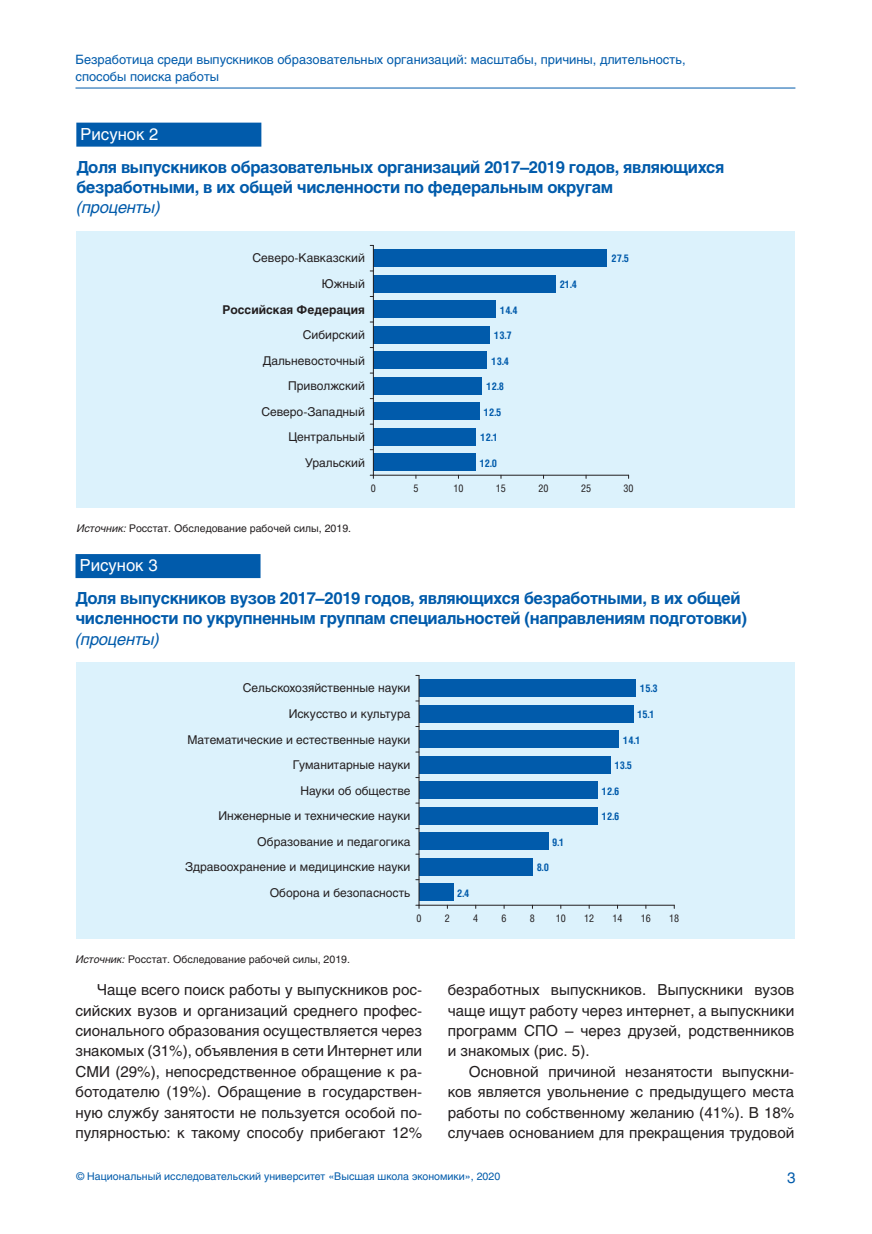
<style>
.page{position:relative;width:872px;height:1234px;background:#fff}
.page>*{position:absolute;margin:0;border:0;box-sizing:border-box;transform-origin:0 0}
.t1{font:700 16.5px/20.2px "Helios";letter-spacing:-.02em;color:#015bab}
.t2{font:italic 16.5px "Helios";letter-spacing:-.01em;color:#015bab}
.t3{font:16.5px "Helios";color:#fff}
.t4{font:15px/20.4px "Helios";color:#231f20;text-align:justify}
.t5{font:15px "Helios";color:#015bab}
.t6{font:12.75px/16.5px "Helios";color:#015bab}
.t7{font:12px "Helios";color:#231f20}
.t8{font:700 12px "Helios";color:#231f20}
.t9{font:10.5px "Helios";color:#231f20}
.t10{font:700 10.5px "Helios Cond";color:#015bab}
.t11{font:10.5px "Helios";color:#015bab}
.t12{font:10.5px "Helios Cond";color:#231f20}
.s1{font-style:italic}
</style>
<div class="page">
<hr style="left:75px;top:88px;width:720px;height:1px;background:#015bab">
<div style="left:76px;top:123px;width:185px;height:24px;background:#015bab"></div>
<div style="left:76px;top:231px;width:719px;height:276px;background:#dcf2fc"></div>
<div style="left:373px;top:454px;width:102px;height:17px;background:#015bab"></div>
<div style="left:373px;top:428px;width:103px;height:17px;background:#015bab"></div>
<div style="left:373px;top:403px;width:107px;height:17px;background:#015bab"></div>
<div style="left:373px;top:377px;width:109px;height:17px;background:#015bab"></div>
<div style="left:373px;top:352px;width:114px;height:17px;background:#015bab"></div>
<div style="left:373px;top:326px;width:117px;height:17px;background:#015bab"></div>
<div style="left:373px;top:301px;width:123px;height:17px;background:#015bab"></div>
<div style="left:373px;top:275px;width:182px;height:17px;background:#015bab"></div>
<div style="left:373px;top:249px;width:234px;height:18px;background:#015bab"></div>
<hr style="left:373px;top:245px;width:1px;height:230px;background:#231f20">
<hr style="left:373px;top:475px;width:255px;height:1px;background:#231f20">
<div style="left:75px;top:554px;width:185px;height:24px;background:#015bab"></div>
<div style="left:76px;top:662px;width:718px;height:276px;background:#dcf2fc"></div>
<div style="left:419px;top:883px;width:34px;height:17px;background:#015bab"></div>
<div style="left:419px;top:858px;width:113px;height:17px;background:#015bab"></div>
<div style="left:419px;top:832px;width:129px;height:17px;background:#015bab"></div>
<div style="left:419px;top:807px;width:178px;height:17px;background:#015bab"></div>
<div style="left:419px;top:781px;width:178px;height:17px;background:#015bab"></div>
<div style="left:419px;top:756px;width:191px;height:17px;background:#015bab"></div>
<div style="left:419px;top:730px;width:200px;height:17px;background:#015bab"></div>
<div style="left:419px;top:705px;width:214px;height:17px;background:#015bab"></div>
<div style="left:419px;top:679px;width:217px;height:17px;background:#015bab"></div>
<hr style="left:419px;top:675px;width:1px;height:230px;background:#231f20">
<hr style="left:419px;top:904px;width:255px;height:1px;background:#231f20">
<svg style="left:416px;top:904px;width:4px;height:4px"></svg>
<p class="t6" style="left:75px;top:51px;width:611px">Безработица среди выпускников образовательных организаций: масштабы, причины, длительность, способы поиска работы</p>
<p class="t3" style="left:81px;top:123px;width:79px">Рисунок 2</p>
<p class="t1" style="left:76px;top:156px;width:649px">Доля выпускников образовательных организаций 2017–2019 годов, являющихся безработными, в их общей численности по федеральным округам</p>
<p class="t2" style="left:76px;top:197px;width:86px">(проценты)</p>
<p class="t7" style="left:252px;top:250px;width:114px">Северо-Кавказский</p>
<p class="t10" style="left:611px;top:251px;width:19px">27.5</p>
<p class="t7" style="left:322px;top:276px;width:44px">Южный</p>
<p class="t10" style="left:559px;top:277px;width:19px">21.4</p>
<p class="t8" style="left:222px;top:301px;width:144px">Российская Федерация</p>
<p class="t10" style="left:500px;top:302px;width:19px">14.4</p>
<p class="t7" style="left:303px;top:327px;width:64px">Сибирский</p>
<p class="t10" style="left:494px;top:328px;width:19px">13.7</p>
<p class="t7" style="left:263px;top:352px;width:104px">Дальневосточный</p>
<p class="t10" style="left:491px;top:353px;width:19px">13.4</p>
<p class="t7" style="left:288px;top:378px;width:78px">Приволжский</p>
<p class="t10" style="left:486px;top:379px;width:19px">12.8</p>
<p class="t7" style="left:261px;top:403px;width:105px">Северо-Западный</p>
<p class="t10" style="left:484px;top:404px;width:19px">12.5</p>
<p class="t7" style="left:288px;top:429px;width:78px">Центральный</p>
<p class="t10" style="left:480px;top:430px;width:19px">12.1</p>
<p class="t7" style="left:305px;top:454px;width:61px">Уральский</p>
<p class="t10" style="left:480px;top:455px;width:19px">12.0</p>
<p class="t9" style="left:77px;top:521px;width:276px"><span class="s1">Источник:</span> Росстат. Обследование рабочей силы, 2019.</p>
<p class="t12" style="left:371px;top:482px;width:7px">0</p>
<p class="t12" style="left:413px;top:482px;width:7px">5</p>
<p class="t12" style="left:453px;top:482px;width:12px">10</p>
<p class="t12" style="left:496px;top:482px;width:12px">15</p>
<p class="t12" style="left:538px;top:482px;width:12px">20</p>
<p class="t12" style="left:581px;top:482px;width:12px">25</p>
<p class="t12" style="left:623px;top:482px;width:12px">30</p>
<p class="t3" style="left:80px;top:554px;width:79px">Рисунок 3</p>
<p class="t1" style="left:75px;top:587px;width:673px">Доля выпускников вузов 2017–2019 годов, являющихся безработными, в их общей численности по укрупненным группам специальностей (направлениям подготовки)</p>
<p class="t2" style="left:75px;top:628px;width:86px">(проценты)</p>
<p class="t7" style="left:243px;top:680px;width:169px">Сельскохозяйственные науки</p>
<p class="t10" style="left:640px;top:681px;width:19px">15.3</p>
<p class="t7" style="left:289px;top:706px;width:123px">Искусство и культура</p>
<p class="t10" style="left:637px;top:707px;width:19px">15.1</p>
<p class="t7" style="left:187px;top:731px;width:225px">Математические и естественные науки</p>
<p class="t10" style="left:623px;top:732px;width:19px">14.1</p>
<p class="t7" style="left:293px;top:757px;width:119px">Гуманитарные науки</p>
<p class="t10" style="left:614px;top:758px;width:19px">13.5</p>
<p class="t7" style="left:300px;top:782px;width:112px">Науки об обществе</p>
<p class="t10" style="left:602px;top:783px;width:19px">12.6</p>
<p class="t7" style="left:218px;top:808px;width:194px">Инженерные и технические науки</p>
<p class="t10" style="left:602px;top:809px;width:19px">12.6</p>
<p class="t7" style="left:257px;top:833px;width:155px">Образование и педагогика</p>
<p class="t10" style="left:552px;top:834px;width:14px">9.1</p>
<p class="t7" style="left:185px;top:859px;width:227px">Здравоохранение и медицинские науки</p>
<p class="t10" style="left:537px;top:860px;width:14px">8.0</p>
<p class="t7" style="left:270px;top:884px;width:142px">Оборона и безопасность</p>
<p class="t10" style="left:457px;top:885px;width:14px">2.4</p>
<p class="t9" style="left:76px;top:952px;width:276px"><span class="s1">Источник:</span> Росстат. Обследование рабочей силы, 2019.</p>
<p class="t12" style="left:416px;top:911px;width:7px">0</p>
<p class="t12" style="left:445px;top:911px;width:7px">2</p>
<p class="t12" style="left:473px;top:911px;width:7px">4</p>
<p class="t12" style="left:501px;top:911px;width:7px">6</p>
<p class="t12" style="left:530px;top:911px;width:7px">8</p>
<p class="t12" style="left:556px;top:911px;width:12px">10</p>
<p class="t12" style="left:584px;top:911px;width:12px">12</p>
<p class="t12" style="left:612px;top:911px;width:12px">14</p>
<p class="t12" style="left:641px;top:911px;width:12px">16</p>
<p class="t12" style="left:669px;top:911px;width:12px">18</p>
<p class="t4" style="left:75px;top:978px;width:348px;text-indent:21px">Чаще всего поиск работы у выпускников рос&shy;сийских вузов и организаций среднего профес&shy;сионального образования осуществляется через знакомых (31%), объявления в сети Интернет или СМИ (29%), непосредственное обращение к ра&shy;ботодателю (19%). Обращение в государствен&shy;ную службу занятости не пользуется особой по&shy;пулярностью: к такому способу прибегают 12%</p>
<p class="t4" style="left:448px;top:978px;width:348px">безработных выпускников. Выпускники вузов чаще ищут работу через интернет, а выпускники программ СПО – через друзей, родственников и знакомых (рис. 5).</p>
<p class="t4" style="left:448px;top:1060px;width:348px;text-indent:21px">Основной причиной незанятости выпускни&shy;ков является увольнение с предыдущего места работы по собственному желанию (41%). В 18% случаев основанием для прекращения трудовой</p>
<p class="t11" style="left:77px;top:1168px;width:425px">© Национальный исследовательский университет «Высшая школа экономики», 2020</p>
<p class="t5" style="left:787px;top:1167px;width:10px">3</p>
</div>
